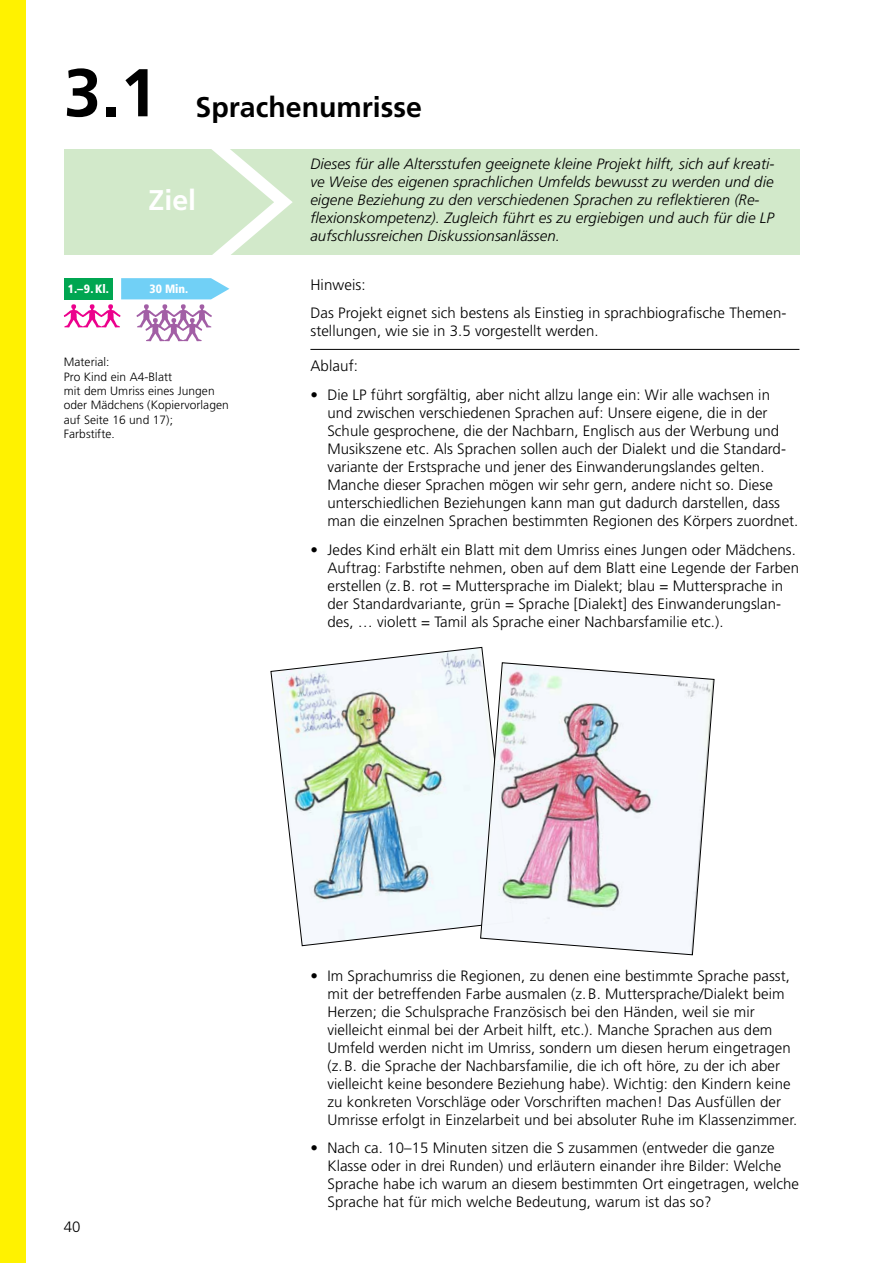
<style>
.page{position:relative;width:893px;height:1263px;background:#fff}
.page>*{position:absolute;margin:0;border:0;box-sizing:border-box;transform-origin:0 0}
.t1{font:700 67.5px "Frutiger";color:#000}
.t2{font:700 28.5px "Frutiger";color:#000}
.t3{font:700 28.5px "Frutiger";color:#fff}
.t4{font:300 15.15px "Frutiger LT Pro";letter-spacing:.005em;color:#000}
.t5{font:300 15px/18px "Frutiger LT Pro";letter-spacing:.005em;color:#000}
.t6{font:italic 300 15px/18px "Frutiger";letter-spacing:.005em;color:#000}
.t7{font:300 15px "Frutiger";color:#000}
.t8{font:300 12px/14.4px "Frutiger LT Pro";letter-spacing:.005em;color:#000}
.t9{font:900 condensed 12px "Frutiger";color:#fff}
</style>
<div class="page">
<div style="left:64px;top:149px;width:735px;height:106px;background:#d2e9ca"></div>
<hr style="left:310px;top:349px;width:489px;height:1px;background:#000">
<svg style="left:64px;top:149px;width:229px;height:192px"></svg>
<img style="left:271px;top:647px;width:213px;height:299px">
<img style="left:480px;top:662px;width:234px;height:293px">
<hr style="left:892px;top:0;width:1px;height:285px;background:#fff200">
<hr style="left:892px;top:285px;width:1px;height:978px;background:#000">
<div style="left:0;top:0;width:26px;height:1263px;background:#fff200"></div>
<h1 class="t1" style="left:64px;top:53px;width:95px">3.1</h1>
<h2 class="t2" style="left:196px;top:91px;width:228px">Sprachenumrisse</h2>
<h2 class="t3" style="left:149px;top:184px;width:49px">Ziel</h2>
<p class="t6" style="left:310px;top:155px;width:466px">Dieses für alle Altersstufen geeignete kleine Projekt hilft, sich auf kreati&shy;ve Weise des eigenen sprachlichen Umfelds bewusst zu werden und die eigene Beziehung zu den verschiedenen Sprachen zu reflektieren (Re&shy;flexionskompetenz). Zugleich führt es zu ergiebigen und auch für die LP aufschlussreichen Diskussionsanlässen.</p>
<p class="t9" style="left:68px;top:282px;width:43px">1.–9. Kl.</p>
<p class="t9" style="left:149px;top:282px;width:40px">30 Min.</p>
<p class="t4" style="left:310px;top:275px;width:57px">Hinweis:</p>
<p class="t5" style="left:310px;top:304px;width:478px">Das Projekt eignet sich bestens als Einstieg in sprachbiografische Themen&shy;stellungen, wie sie in 3.5 vorgestellt werden.</p>
<p class="t4" style="left:310px;top:357px;width:49px">Ablauf:</p>
<p class="t5" style="left:327px;top:386px;width:473px;text-indent:-17px">• Die LP führt sorgfältig, aber nicht allzu lange ein: Wir alle wachsen in und zwischen verschiedenen Sprachen auf: Unsere eigene, die in der Schule gesprochene, die der Nachbarn, Englisch aus der Werbung und Musikszene etc. Als Sprachen sollen auch der Dialekt und die Standard&shy;variante der Erstsprache und jener des Einwanderungslandes gelten.<br>Manche dieser Sprachen mögen wir sehr gern, andere nicht so. Diese unterschiedlichen Beziehungen kann man gut dadurch darstellen, dass man die einzelnen Sprachen bestimmten Regionen des Körpers zuordnet.</p>
<p class="t5" style="left:327px;top:541px;width:473px;text-indent:-17px">• Jedes Kind erhält ein Blatt mit dem Umriss eines Jungen oder Mädchens.<br>Auftrag: Farbstifte nehmen, oben auf dem Blatt eine Legende der Farben erstellen (z. B. rot = Muttersprache im Dialekt; blau = Muttersprache in der Standardvariante, grün = Sprache [Dialekt] des Einwanderungslan&shy;des, … violett = Tamil als Sprache einer Nachbarsfamilie etc.).</p>
<p class="t8" style="left:64px;top:355px;width:167px">Material:<br>Pro Kind ein A4-Blatt<br>mit dem Umriss eines Jungen oder Mädchens (Kopiervorlagen auf Seite 16 und 17);<br>Farbstifte.</p>
<p class="t7" style="left:64px;top:1218px;width:18px">40</p>
<p class="t5" style="left:327px;top:967px;width:471px;text-indent:-17px">• Im Sprachumriss die Regionen, zu denen eine bestimmte Sprache passt, mit der betreffenden Farbe ausmalen (z. B. Muttersprache/Dialekt beim Herzen; die Schulsprache Französisch bei den Händen, weil sie mir vielleicht einmal bei der Arbeit hilft, etc.). Manche Sprachen aus dem Umfeld werden nicht im Umriss, sondern um diesen herum eingetragen (z. B. die Sprache der Nachbarsfamilie, die ich oft höre, zu der ich aber vielleicht keine besondere Beziehung habe). Wichtig: den Kindern keine zu konkreten Vorschläge oder Vorschriften machen! Das Ausfüllen der Umrisse erfolgt in Einzelarbeit und bei absoluter Ruhe im Klassenzimmer.</p>
<p class="t5" style="left:327px;top:1139px;width:473px;text-indent:-17px">• Nach ca. 10–15 Minuten sitzen die S zusammen (entweder die ganze Klasse oder in drei Runden) und erläutern einander ihre Bilder: Welche Sprache habe ich warum an diesem bestimmten Ort eingetragen, welche Sprache hat für mich welche Bedeutung, warum ist das so?</p>
</div>
